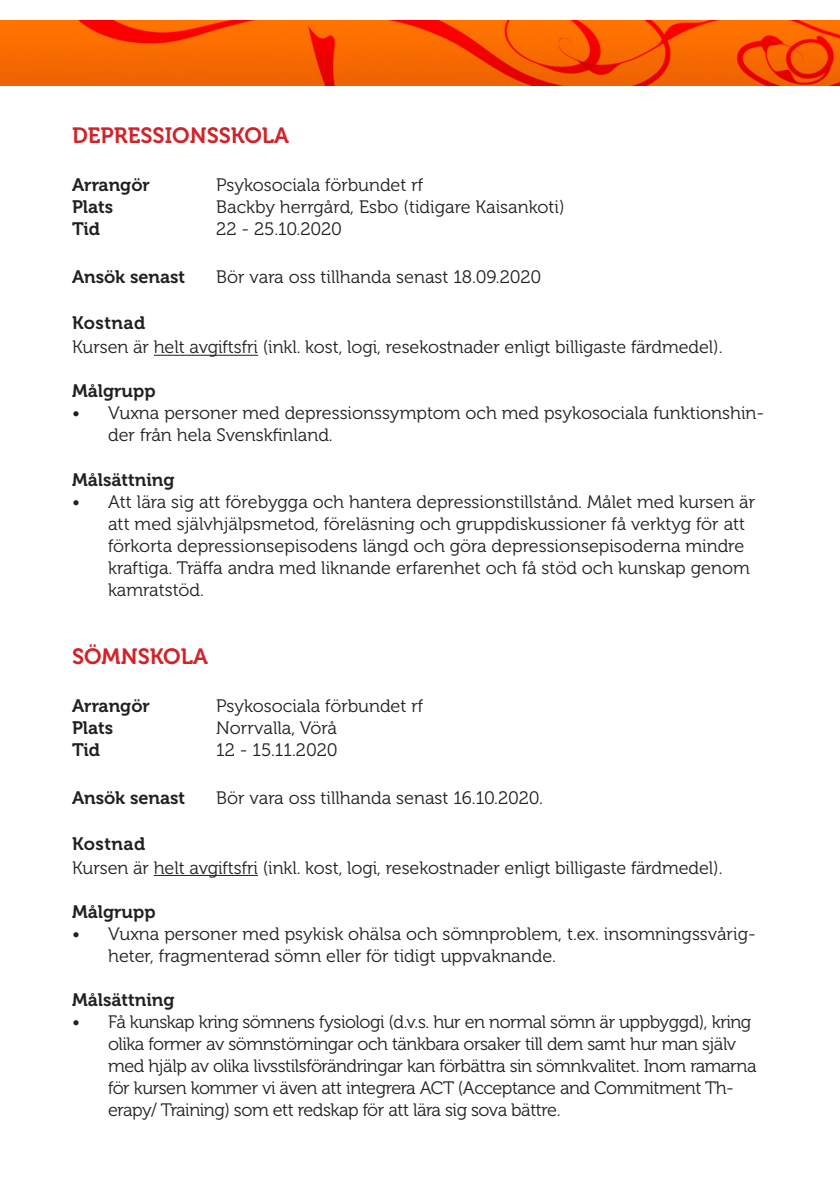
<style>
.page{position:relative;width:840px;height:1191px;background:#fff}
.page>*{position:absolute;margin:0;border:0;box-sizing:border-box;transform-origin:0 0}
.t1{font:22px "Museo 700";color:#d1232a}
.t2{font:18px/22px "Museo 300";letter-spacing:-.005em;color:#231f20}
.t3{font:18px/22px "Museo 300";letter-spacing:-.025em;color:#231f20}
.t4{font:18px "Museo 700";color:#231f20}
.t5{font:18px "Museo 700";letter-spacing:.025em;color:#231f20}
</style>
<div class="page">
<hr style="left:154px;top:355px;width:104px;height:1px;background:#231f20">
<hr style="left:154px;top:875px;width:104px;height:1px;background:#231f20">
<img style="left:0;top:20px;width:839px;height:65px">
<p class="t1" style="left:72px;top:123px;width:218px">DEPRESSIONSSKOLA</p>
<p class="t4" style="left:72px;top:175px;width:79px">Arrangör</p>
<p class="t2" style="left:216px;top:175px;width:208px">Psykosociala förbundet rf</p>
<p class="t4" style="left:72px;top:197px;width:43px">Plats</p>
<p class="t2" style="left:216px;top:197px;width:350px">Backby herrgård, Esbo (tidigare Kaisankoti)</p>
<p class="t4" style="left:72px;top:219px;width:29px">Tid</p>
<p class="t2" style="left:216px;top:219px;width:127px">22 - 25.10.2020</p>
<p class="t4" style="left:72px;top:267px;width:115px">Ansök senast</p>
<p class="t2" style="left:216px;top:267px;width:326px">Bör vara oss tillhanda senast 18.09.2020</p>
<p class="t5" style="left:72px;top:313px;width:75px">Kostnad</p>
<p class="t2" style="left:72px;top:337px;width:651px">Kursen är helt avgiftsfri (inkl. kost, logi, resekostnader enligt billigaste färdmedel).</p>
<p class="t4" style="left:72px;top:381px;width:85px">Målgrupp</p>
<p class="t2" style="left:108px;top:403px;width:657px;text-indent:-36px">• Vuxna personer med depressionssymptom och med psykosociala funktionshin&shy;der från hela Svenskfinland.</p>
<p class="t4" style="left:72px;top:469px;width:104px">Målsättning</p>
<p class="t2" style="left:108px;top:491px;width:648px;text-indent:-36px">• Att lära sig att förebygga och hantera depressionstillstånd. Målet med kursen är att med självhjälpsmetod, föreläsning och gruppdiskussioner få verktyg för att förkorta depressionsepisodens längd och göra depressionsepisoderna mindre kraftiga. Träffa andra med liknande erfarenhet och få stöd och kunskap genom kamratstöd.</p>
<p class="t1" style="left:72px;top:643px;width:137px">SÖMNSKOLA</p>
<p class="t4" style="left:72px;top:695px;width:79px">Arrangör</p>
<p class="t2" style="left:216px;top:695px;width:208px">Psykosociala förbundet rf</p>
<p class="t4" style="left:72px;top:717px;width:43px">Plats</p>
<p class="t2" style="left:216px;top:717px;width:122px">Norrvalla, Vörå</p>
<p class="t4" style="left:72px;top:739px;width:29px">Tid</p>
<p class="t2" style="left:216px;top:739px;width:123px">12 - 15.11.2020</p>
<p class="t4" style="left:72px;top:787px;width:115px">Ansök senast</p>
<p class="t2" style="left:216px;top:787px;width:328px">Bör vara oss tillhanda senast 16.10.2020.</p>
<p class="t5" style="left:72px;top:833px;width:75px">Kostnad</p>
<p class="t2" style="left:72px;top:857px;width:651px">Kursen är helt avgiftsfri (inkl. kost, logi, resekostnader enligt billigaste färdmedel).</p>
<p class="t4" style="left:72px;top:901px;width:85px">Målgrupp</p>
<p class="t2" style="left:108px;top:923px;width:649px;text-indent:-36px">• Vuxna personer med psykisk ohälsa och sömnproblem, t.ex. insomningssvårig&shy;heter, fragmenterad sömn eller för tidigt uppvaknande.</p>
<p class="t4" style="left:72px;top:989px;width:104px">Målsättning</p>
<p class="t3" style="left:108px;top:1011px;width:649px;text-indent:-36px">• Få kunskap kring sömnens fysiologi (d.v.s. hur en normal sömn är uppbyggd), kring olika former av sömnstörningar och tänkbara orsaker till dem samt hur man själv med hjälp av olika livsstilsförändringar kan förbättra sin sömnkvalitet. Inom ramarna för kursen kommer vi även att integrera ACT (Acceptance and Commitment Th&shy;erapy/ Training) som ett redskap för att lära sig sova bättre.</p>
</div>
